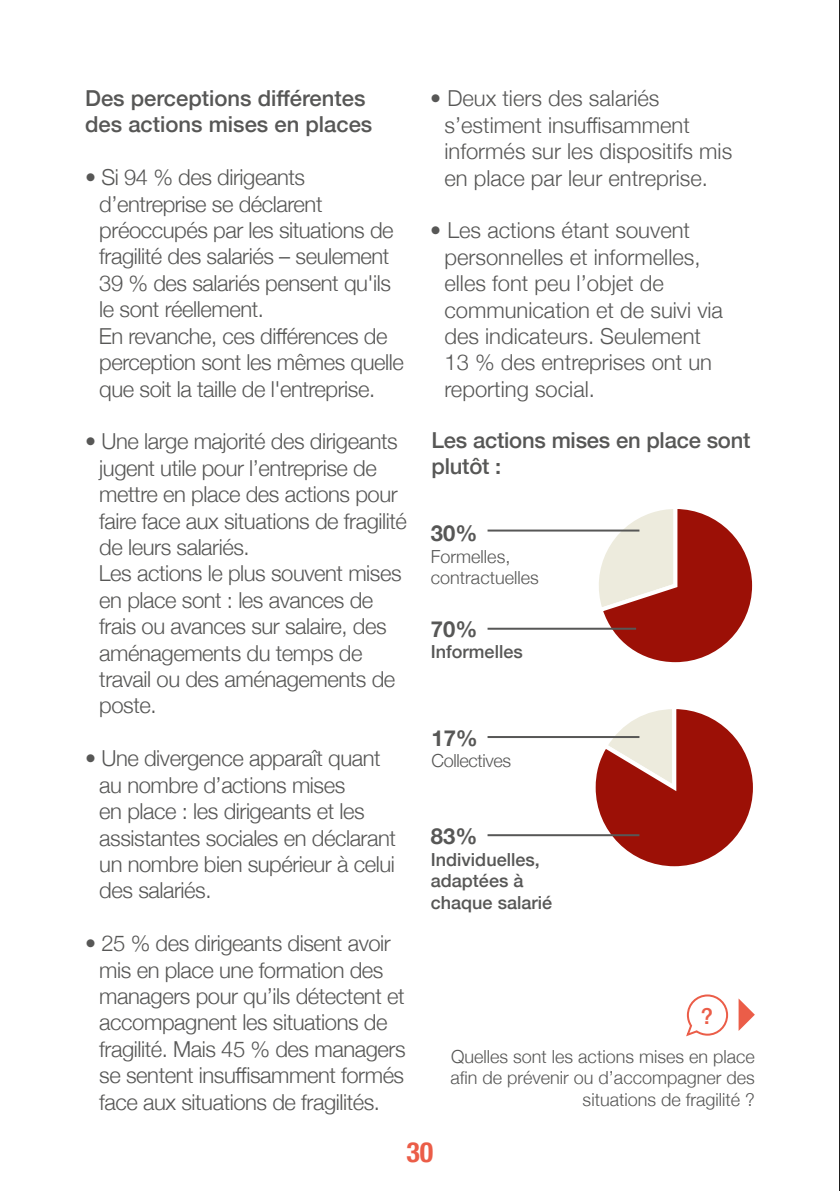
<style>
.page{position:relative;width:840px;height:1191px;background:#fff}
.page>*{position:absolute;margin:0;border:0;box-sizing:border-box;transform-origin:0 0}
.t1{font:700 condensed 28px "Helvetica Neue";color:#eb5d48}
.t2{font:300 22px/26.4px "Helvetica Neue";letter-spacing:-.02em;color:#575756}
.t3{font:300 22px/26.4px "Helvetica Neue";color:#575756}
.t4{font:500 22px/26.4px "Helvetica Neue";color:#575756}
.t5{font:700 22px "Helvetica Neue";color:#575756}
.t6{font:500 22px "Helvetica Neue";color:#eb5d48}
.t7{font:300 18px/21.6px "Helvetica Neue";color:#575756;text-align:right}
.t8{font:500 18px/21.6px "Helvetica Neue";color:#575756}
.t9{font:300 18px "Helvetica Neue";letter-spacing:-.02em;color:#575756}
</style>
<div class="page">
<hr style="left:839px;top:0;width:1px;height:1191px;background:#000">
<hr style="left:838px;top:0;width:1px;height:1191px;background:#000">
<svg style="left:738px;top:998px;width:16px;height:33px"></svg>
<svg style="left:686px;top:994px;width:42px;height:43px"></svg>
<svg style="left:587px;top:509px;width:166px;height:154px"></svg>
<svg style="left:589px;top:709px;width:164px;height:158px"></svg>
<hr style="left:487px;top:529px;width:152px;height:2px;background:#575756">
<hr style="left:487px;top:736px;width:152px;height:2px;background:#575756">
<hr style="left:487px;top:627px;width:148px;height:2px;background:#575756">
<hr style="left:487px;top:834px;width:152px;height:2px;background:#575756">
<p class="t4" style="left:85px;top:83px;width:288px">Des perceptions différentes des actions mises en places</p>
<p class="t2" style="left:99px;top:163px;width:306px;text-indent:-14px">• Si 94 % des dirigeants d’entreprise se déclarent préoccupés par les situations de fragilité des salariés – seulement<br>39 % des salariés pensent qu'ils le sont réellement.<br>En revanche, ces différences de perception sont les mêmes quelle que soit la taille de l'entreprise.</p>
<p class="t2" style="left:99px;top:427px;width:309px;text-indent:-14px">• Une large majorité des dirigeants jugent utile pour l’entreprise de mettre en place des actions pour faire face aux situations de fragilité de leurs salariés.<br>Les actions le plus souvent mises en place sont : les avances de frais ou avances sur salaire, des aménagements du temps de travail ou des aménagements de poste.</p>
<p class="t2" style="left:99px;top:743px;width:298px;text-indent:-14px">• Une divergence apparaît quant au nombre d’actions mises<br>en place : les dirigeants et les assistantes sociales en déclarant un nombre bien supérieur à celui des salariés.</p>
<p class="t2" style="left:99px;top:928px;width:307px;text-indent:-14px">• 25 % des dirigeants disent avoir mis en place une formation des managers pour qu’ils détectent et accompagnent les situations de fragilité. Mais 45 % des managers se sentent insuffisamment formés face aux situations de fragilités.</p>
<p class="t3" style="left:444px;top:84px;width:289px;text-indent:-14px">• Deux tiers des salariés s’estiment insuffisamment informés sur les dispositifs mis en place par leur entreprise.</p>
<p class="t3" style="left:444px;top:216px;width:280px;text-indent:-14px">• Les actions étant souvent personnelles et informelles, elles font peu l’objet de communication et de suivi via des indicateurs. Seulement<br>13 % des entreprises ont un reporting social.</p>
<p class="t4" style="left:431px;top:425px;width:320px">Les actions mises en place sont plutôt :</p>
<p class="t5" style="left:430px;top:516px;width:48px">30%</p>
<p class="t7" style="left:430px;top:544px;width:109px;text-align:left">Formelles, contractuelles</p>
<p class="t5" style="left:430px;top:612px;width:48px">70%</p>
<p class="t8" style="left:430px;top:640px;width:93px">Informelles</p>
<p class="t5" style="left:431px;top:720px;width:48px">17%</p>
<p class="t9" style="left:431px;top:746px;width:81px">Collectives</p>
<p class="t5" style="left:430px;top:818px;width:48px">83%</p>
<p class="t8" style="left:430px;top:847px;width:123px">Individuelles, adaptées à chaque salarié</p>
<p class="t6" style="left:700px;top:998px;width:14px">?</p>
<p class="t7" style="left:450px;top:1044px;width:306px">Quelles sont les actions mises en place afin de prévenir ou d’accompagner des situations de fragilité ?</p>
<p class="t1" style="left:406px;top:1128px;width:28px">30</p>
</div>
